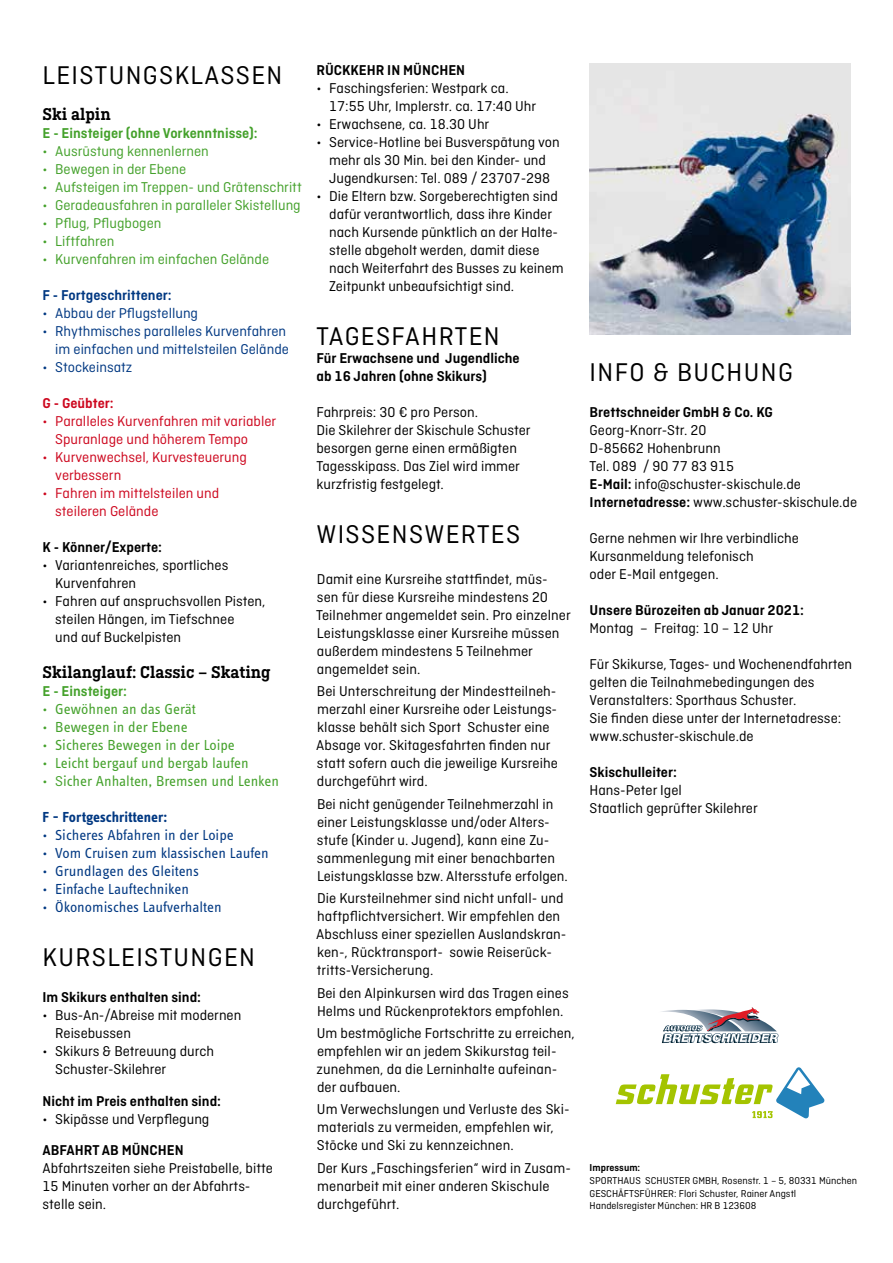
<style>
.page{position:relative;width:893px;height:1263px;background:#fff}
.page>*{position:absolute;margin:0;border:0;box-sizing:border-box;transform-origin:0 0}
.t1{font:27px "Ciutadella";letter-spacing:.05em;color:#000}
.t2{font:600 18px "Ciutadella Slab";color:#000}
.t3{font:15px/18px "Ciutadella";color:#000}
.t4{font:600 15px/18px "Ciutadella";color:#000}
.t5{font:15px "Ciutadella";color:#44a12b}
.t6{font:15px/18px "Ciutadella";color:#cd071e}
.t7{font:15px "Info OT Text";color:#003882}
.t8{font:15px "Info OT Text";color:#44a12b}
.t9{font:15px/18px "Ciutadella";color:#003882;text-align:right}
.t10{font:600 15px "Ciutadella";color:#44a12b}
.t11{font:600 15px "Ciutadella";color:#003882}
.t12{font:700 15px "Info OT Text";letter-spacing:-.005em;color:#003882}
.t13{font:600 15px "Ciutadella";color:#cd071e}
.t14{font:10.5px/12.6px "Ciutadella";color:#000}
.t15{font:600 10.5px "Ciutadella";color:#000}
.s1{font-family:"Ciutadella"}
.s2{font-weight:600}
</style>
<div class="page">
<svg style="left:661px;top:1007px;width:117px;height:36px"></svg>
<svg style="left:616px;top:1067px;width:208px;height:51px"></svg>
<img style="left:590px;top:64px;width:260px;height:271px">
<h1 class="t1" style="left:43px;top:60px;width:241px">LEISTUNGSKLASSEN</h1>
<p class="t2" style="left:43px;top:104px;width:70px">Ski alpin</p>
<p class="t10" style="left:43px;top:125px;width:217px">E - Einsteiger (ohne Vorkenntnisse):</p>
<p class="t5" style="left:43px;top:143px;width:168px">• Ausrüstung kennenlernen</p>
<p class="t5" style="left:43px;top:161px;width:145px">• Bewegen in der Ebene</p>
<p class="t5" style="left:43px;top:179px;width:261px">• Aufsteigen im Treppen- und Grätenschritt</p>
<p class="t5" style="left:43px;top:197px;width:260px">• Geradeausfahren in paralleler Skistellung</p>
<p class="t5" style="left:43px;top:215px;width:120px">• Pflug, Pflugbogen</p>
<p class="t5" style="left:43px;top:233px;width:73px">• Liftfahren</p>
<p class="t5" style="left:43px;top:251px;width:228px">• Kurvenfahren im einfachen Gelände</p>
<p class="t11" style="left:43px;top:287px;width:131px">F - Fortgeschrittener:</p>
<p class="t9" style="left:43px;top:304px;width:157px">• Abbau der Pflugstellung</p>
<p class="t9" style="left:43px;top:322px;width:248px">• Rhythmisches paralleles Kurvenfahren im einfachen und mittelsteilen Gelände</p>
<p class="t9" style="left:43px;top:358px;width:91px">• Stockeinsatz</p>
<p class="t13" style="left:43px;top:395px;width:73px">G - Geübter:</p>
<p class="t6" style="left:55px;top:412px;width:222px;text-indent:-13px">• Paralleles Kurvenfahren mit variabler<br>Spuranlage und höherem Tempo</p>
<p class="t6" style="left:55px;top:448px;width:193px;text-indent:-13px">• Kurvenwechsel, Kurvesteuerung verbessern</p>
<p class="t6" style="left:55px;top:484px;width:166px;text-indent:-13px">• Fahren im mittelsteilen und steileren Gelände</p>
<p class="t4" style="left:43px;top:538px;width:121px">K - Könner/Experte:</p>
<p class="t3" style="left:55px;top:556px;width:175px;text-indent:-13px">• Variantenreiches, sportliches<br>Kurvenfahren</p>
<p class="t3" style="left:55px;top:592px;width:212px;text-indent:-13px">• Fahren auf anspruchsvollen Pisten, steilen Hängen, im Tiefschnee<br>und auf Buckelpisten</p>
<p class="t2" style="left:43px;top:662px;width:230px">Skilanglauf: Classic – Skating</p>
<p class="t10" style="left:43px;top:683px;width:86px">E - Einsteiger:</p>
<p class="t8" style="left:43px;top:700px;width:155px"><span class="s1">•</span> Gewöhnen an das Gerät</p>
<p class="t8" style="left:43px;top:718px;width:147px"><span class="s1">•</span> Bewegen in der Ebene</p>
<p class="t8" style="left:43px;top:736px;width:194px"><span class="s1">•</span> Sicheres Bewegen in der Loipe</p>
<p class="t8" style="left:43px;top:754px;width:208px"><span class="s1">•</span> Leicht bergauf und bergab laufen</p>
<p class="t8" style="left:43px;top:772px;width:238px"><span class="s1">• S</span>icher Anhalten, Bremsen und Lenken</p>
<p class="t12" style="left:43px;top:808px;width:126px">F - Fortgeschrittener:</p>
<p class="t7" style="left:43px;top:826px;width:193px"><span class="s1">•</span> Sicheres Abfahren in der Loipe</p>
<p class="t7" style="left:43px;top:844px;width:228px"><span class="s1">•</span> Vom Cruisen zum klassischen Laufen</p>
<p class="t7" style="left:43px;top:862px;width:158px"><span class="s1">•</span> Grundlagen des Gleitens</p>
<p class="t7" style="left:43px;top:880px;width:148px"><span class="s1">•</span> Einfache Lauftechniken</p>
<p class="t7" style="left:43px;top:898px;width:181px"><span class="s1">•</span> Ökonomisches Laufverhalten</p>
<h1 class="t1" style="left:43px;top:942px;width:214px">KURSLEISTUNGEN</h1>
<p class="t4" style="left:43px;top:988px;width:160px">Im Skikurs enthalten sind:</p>
<p class="t3" style="left:55px;top:1006px;width:188px;text-indent:-13px">• Bus-An-/Abreise mit modernen<br>Reisebussen</p>
<p class="t3" style="left:55px;top:1042px;width:160px;text-indent:-13px">• Skikurs &amp; Betreuung durch<br>Schuster-Skilehrer</p>
<p class="t4" style="left:43px;top:1092px;width:180px">Nicht im Preis enthalten sind:</p>
<p class="t3" style="left:43px;top:1110px;width:168px">• Skipässe und Verpflegung</p>
<p class="t4" style="left:43px;top:1141px;width:143px">ABFAHRT AB MÜNCHEN</p>
<p class="t3" style="left:43px;top:1159px;width:232px">Abfahrtszeiten siehe Preistabelle, bitte<br>15 Minuten vorher an der Abfahrts&shy;stelle sein.</p>
<p class="t4" style="left:316px;top:61px;width:150px">RÜCKKEHR IN MÜNCHEN</p>
<p class="t3" style="left:329px;top:79px;width:209px;text-indent:-13px">• Faschingsferien: Westpark ca.<br>17:55 Uhr, Implerstr. ca. 17:40 Uhr</p>
<p class="t3" style="left:316px;top:115px;width:174px">• Erwachsene, ca. 18.30 Uhr</p>
<p class="t3" style="left:316px;top:133px;width:245px;text-align:center">• Service-Hotline bei Busverspätung von mehr als 30 Min. bei den Kinder- und<br>Jugendkursen: Tel. 089 / 23707-298</p>
<p class="t3" style="left:329px;top:187px;width:236px;text-indent:-13px">• Die Eltern bzw. Sorgeberechtigten sind dafür verantwortlich, dass ihre Kinder nach Kursende pünktlich an der Halte&shy;stelle abgeholt werden, damit diese nach Weiterfahrt des Busses zu keinem Zeitpunkt unbeaufsichtigt sind.</p>
<h1 class="t1" style="left:316px;top:321px;width:185px">TAGESFAHRTEN</h1>
<p class="t4" style="left:316px;top:349px;width:205px">Für Erwachsene und Jugendliche ab 16 Jahren (ohne Skikurs)</p>
<p class="t3" style="left:316px;top:403px;width:216px">Fahrpreis: 30 € pro Person.<br>Die Skilehrer der Skischule Schuster besorgen gerne einen ermäßigten<br>Tagesskipass. Das Ziel wird immer kurzfristig festgelegt.</p>
<h1 class="t1" style="left:316px;top:519px;width:205px">WISSENSWERTES</h1>
<p class="t3" style="left:316px;top:570px;width:256px">Damit eine Kursreihe stattfindet, müs&shy;sen für diese Kursreihe mindestens 20<br>Teilnehmer angemeldet sein. Pro einzelner Leistungsklasse einer Kursreihe müssen außerdem mindestens 5 Teilnehmer angemeldet sein.</p>
<p class="t3" style="left:316px;top:682px;width:243px">Bei Unterschreitung der Mindestteilneh&shy;merzahl einer Kursreihe oder Leistungs&shy;klasse behält sich Sport Schuster eine Absage vor. Skitagesfahrten finden nur statt sofern auch die jeweilige Kursreihe durchgeführt wird.</p>
<p class="t3" style="left:317px;top:794px;width:252px">Bei nicht genügender Teilnehmerzahl in einer Leistungsklasse und/oder Alters&shy;stufe (Kinder u. Jugend), kann eine Zu&shy;sammenlegung mit einer benachbarten Leistungsklasse bzw. Altersstufe erfolgen.</p>
<p class="t3" style="left:316px;top:889px;width:252px">Die Kursteilnehmer sind nicht unfall- und haftpflichtversichert. Wir empfehlen den Abschluss einer speziellen Auslandskran&shy;ken-, Rücktransport- sowie Reiserück&shy;tritts-Versicherung.</p>
<p class="t3" style="left:317px;top:983px;width:253px">Bei den Alpinkursen wird das Tragen eines<br>Helms und Rückenprotektors empfohlen.</p>
<p class="t3" style="left:317px;top:1024px;width:260px">Um bestmögliche Fortschritte zu erreichen, empfehlen wir an jedem Skikurstag teil&shy;zunehmen, da die Lerninhalte aufeinan&shy;der aufbauen.</p>
<p class="t3" style="left:317px;top:1100px;width:254px">Um Verwechslungen und Verluste des Ski&shy;materials zu vermeiden, empfehlen wir,<br>Stöcke und Ski zu kennzeichnen.</p>
<p class="t3" style="left:317px;top:1159px;width:255px">Der Kurs „Faschingsferien“ wird in Zusam&shy;menarbeit mit einer anderen Skischule durchgeführt.</p>
<h1 class="t1" style="left:590px;top:357px;width:205px">INFO &amp; BUCHUNG</h1>
<p class="t4" style="left:590px;top:403px;width:185px">Brettschneider GmbH &amp; Co. KG</p>
<p class="t3" style="left:590px;top:421px;width:269px">Georg-Knorr-Str. 20<br>D-85662 Hohenbrunn<br>Tel. 089 / 90 77 83 915<br><span class="s2">E-Mail:</span> info@schuster-skischule.de<br><span class="s2">Internetadresse:</span> www.schuster-skischule.de</p>
<p class="t3" style="left:590px;top:529px;width:211px">Gerne nehmen wir Ihre verbindliche<br>Kursanmeldung telefonisch<br>oder E-Mail entgegen.</p>
<p class="t4" style="left:590px;top:601px;width:216px">Unsere Bürozeiten ab Januar 2021:</p>
<p class="t3" style="left:590px;top:619px;width:185px">Montag – Freitag: 10 – 12 Uhr</p>
<p class="t3" style="left:590px;top:655px;width:264px">Für Skikurse, Tages- und Wochenendfahrten gelten die Teilnahmebedingungen des Veranstalters: Sporthaus Schuster.<br>Sie finden diese unter der Internetadresse: www.schuster-skischule.de</p>
<p class="t4" style="left:590px;top:763px;width:89px">Skischulleiter:</p>
<p class="t3" style="left:590px;top:781px;width:170px">Hans-Peter Igel<br>Staatlich geprüfter Skilehrer</p>
<p class="t15" style="left:590px;top:1162px;width:52px">Impressum:</p>
<p class="t14" style="left:590px;top:1174px;width:269px">SPORTHAUS SCHUSTER GMBH, Rosenstr. 1 – 5, 80331 München<br>GESCHÄFTSFÜHRER: Flori Schuster, Rainer Angstl<br>Handelsregister München: HR B 123608</p>
</div>
